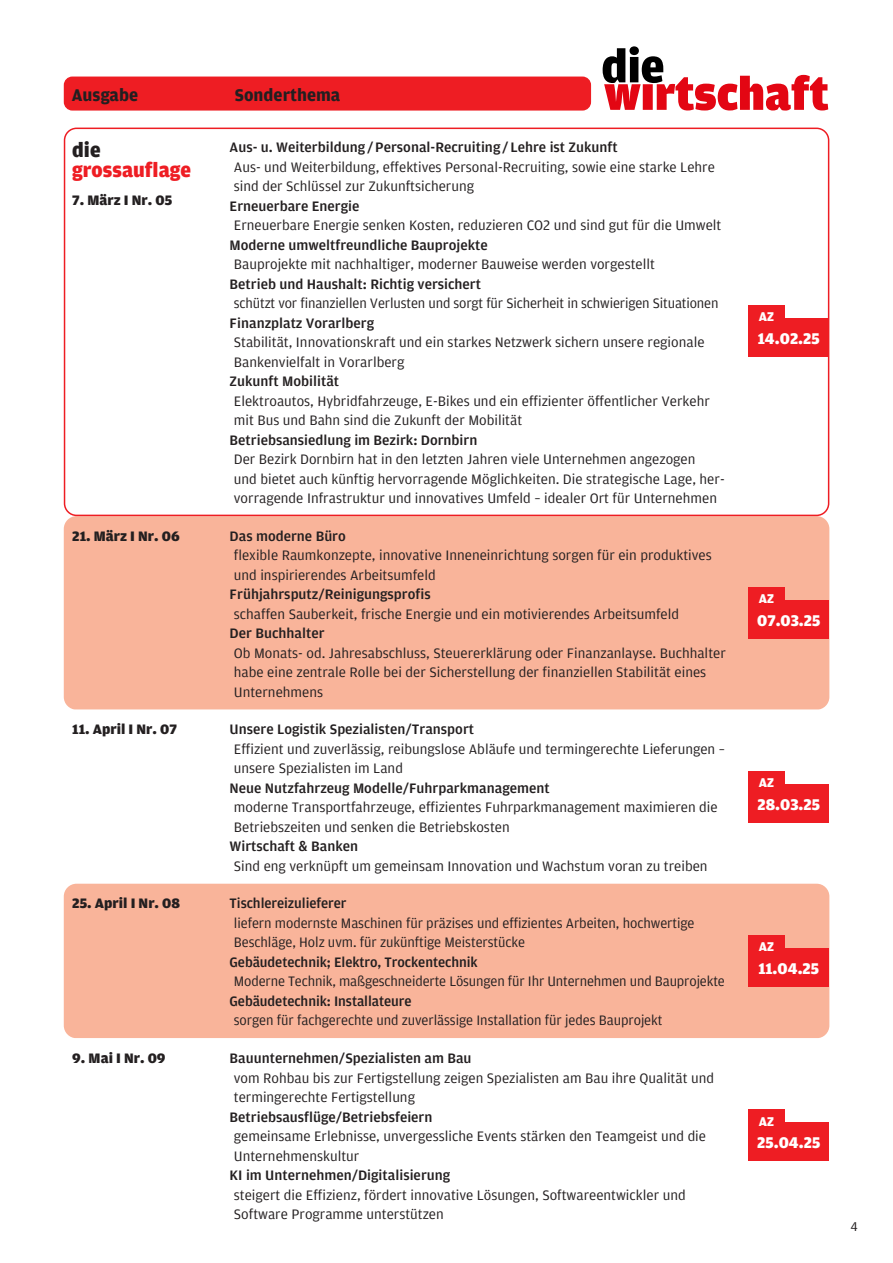
<style>
.page{position:relative;width:893px;height:1263px;background:#fff}
.page>*{position:absolute;margin:0;border:0;box-sizing:border-box;transform-origin:0 0}
.t1{font:900 21px "Amplitude";color:#ee1d23}
.t2{font:900 21px "Amplitude";color:#231f20}
.t3{font:700 18px "Amplitude";color:#231f20}
.t4{font:900 16.5px "Amplitude";color:#fff}
.t5{font:14.55px/19.5px "Amplitude";color:#231f20}
.t6{font:500 14.55px "Amplitude";color:#231f20}
.t7{font:900 14.55px "Amplitude";color:#231f20}
.t8{font:900 13.5px "Amplitude";color:#fff}
.t9{font:13.5px "Amplitude";color:#231f20}
</style>
<div class="page">
<div style="left:64px;top:516px;width:765px;height:194px;background:#f9b49a;border-radius:13px"></div>
<div style="left:748px;top:600px;width:81px;height:38px;background:#ee1d23"></div>
<div style="left:748px;top:587px;width:36px;height:22px;background:#ee1d23"></div>
<div style="left:64px;top:128px;width:765px;height:388px;border:2px solid #ee1d23;border-radius:12px"></div>
<div style="left:748px;top:318px;width:81px;height:38px;background:#ee1d23"></div>
<div style="left:748px;top:305px;width:36px;height:22px;background:#ee1d23"></div>
<div style="left:64px;top:77px;width:527px;height:34px;background:#ee1d23;border-radius:9px"></div>
<svg style="left:603px;top:46px;width:225px;height:65px"></svg>
<div style="left:748px;top:784px;width:81px;height:38px;background:#ee1d23"></div>
<div style="left:748px;top:771px;width:36px;height:21px;background:#ee1d23"></div>
<div style="left:64px;top:884px;width:765px;height:154px;background:#f9b49a;border-radius:13px"></div>
<div style="left:748px;top:948px;width:81px;height:38px;background:#ee1d23"></div>
<div style="left:748px;top:935px;width:36px;height:22px;background:#ee1d23"></div>
<div style="left:748px;top:1122px;width:81px;height:38px;background:#ee1d23"></div>
<div style="left:748px;top:1109px;width:36px;height:22px;background:#ee1d23"></div>
<p class="t3" style="left:72px;top:85px;width:68px">Ausgabe</p>
<p class="t3" style="left:235px;top:85px;width:107px">Sonderthema</p>
<p class="t2" style="left:72px;top:138px;width:30px">die</p>
<p class="t1" style="left:72px;top:158px;width:120px">grossauflage</p>
<p class="t7" style="left:72px;top:192px;width:101px">7. März I Nr. 05</p>
<p class="t6" style="left:230px;top:139px;width:390px">Aus- u. Weiterbildung /Personal-Recruiting / Lehre ist Zukunft</p>
<p class="t5" style="left:234px;top:157px;width:483px">Aus- und Weiterbildung, effektives Personal-Recruiting, sowie eine starke Lehre sind der Schlüssel zur Zukunftsicherung</p>
<p class="t6" style="left:230px;top:198px;width:131px">Erneuerbare Energie</p>
<p class="t5" style="left:234px;top:216px;width:489px">Erneuerbare Energie senken Kosten, reduzieren CO2 und sind gut für die Umwelt</p>
<p class="t6" style="left:230px;top:237px;width:260px">Moderne umweltfreundliche Bauprojekte</p>
<p class="t5" style="left:234px;top:255px;width:423px">Bauprojekte mit nachhaltiger, moderner Bauweise werden vorgestellt</p>
<p class="t6" style="left:230px;top:276px;width:253px">Betrieb und Haushalt: Richtig versichert</p>
<p class="t5" style="left:234px;top:294px;width:486px">schützt vor finanziellen Verlusten und sorgt für Sicherheit in schwierigen Situationen</p>
<p class="t6" style="left:230px;top:315px;width:146px">Finanzplatz Vorarlberg</p>
<p class="t5" style="left:234px;top:333px;width:472px">Stabilität, Innovationskraft und ein starkes Netzwerk sichern unsere regionale<br>Bankenvielfalt in Vorarlberg</p>
<p class="t6" style="left:230px;top:373px;width:111px">Zukunft Mobilität</p>
<p class="t5" style="left:234px;top:391px;width:478px">Elektroautos, Hybridfahrzeuge, E-Bikes und ein effizienter öffentlicher Verkehr mit Bus und Bahn sind die Zukunft der Mobilität</p>
<p class="t6" style="left:230px;top:432px;width:249px">Betriebsansiedlung im Bezirk: Dornbirn</p>
<p class="t5" style="left:234px;top:450px;width:492px">Der Bezirk Dornbirn hat in den letzten Jahren viele Unternehmen angezogen<br>und bietet auch künftig hervorragende Möglichkeiten. Die strategische Lage, her&shy;vorragende Infrastruktur und innovatives Umfeld – idealer Ort für Unternehmen</p>
<p class="t7" style="left:72px;top:528px;width:109px">21. März I Nr. 06</p>
<p class="t6" style="left:230px;top:528px;width:118px">Das moderne Büro</p>
<p class="t5" style="left:234px;top:546px;width:479px">flexible Raumkonzepte, innovative Inneneinrichtung sorgen für ein produktives und inspirierendes Arbeitsumfeld</p>
<p class="t6" style="left:230px;top:586px;width:203px">Frühjahrsputz/Reinigungsprofis</p>
<p class="t5" style="left:234px;top:604px;width:447px">schaffen Sauberkeit, frische Energie und ein motivierendes Arbeitsumfeld</p>
<p class="t6" style="left:230px;top:625px;width:96px">Der Buchhalter</p>
<p class="t5" style="left:234px;top:643px;width:493px">Ob Monats- od. Jahresabschluss, Steuererklärung oder Finanzanlayse. Buchhalter habe eine zentrale Rolle bei der Sicherstellung der finanziellen Stabilität eines<br>Unternehmens</p>
<p class="t7" style="left:72px;top:721px;width:106px">11. April I Nr. 07</p>
<p class="t6" style="left:230px;top:721px;width:246px">Unsere Logistik Spezialisten/Transport</p>
<p class="t5" style="left:234px;top:739px;width:493px">Effizient und zuverlässig, reibungslose Abläufe und termingerechte Lieferungen – unsere Spezialisten im Land</p>
<p class="t6" style="left:230px;top:780px;width:322px">Neue Nutzfahrzeug Modelle/Fuhrparkmanagement</p>
<p class="t5" style="left:234px;top:798px;width:485px">moderne Transportfahrzeuge, effizientes Fuhrparkmanagement maximieren die<br>Betriebszeiten und senken die Betriebskosten</p>
<p class="t6" style="left:230px;top:838px;width:130px">Wirtschaft &amp; Banken</p>
<p class="t5" style="left:234px;top:856px;width:475px">Sind eng verknüpft um gemeinsam Innovation und Wachstum voran zu treiben</p>
<p class="t7" style="left:72px;top:895px;width:109px">25. April I Nr. 08</p>
<p class="t6" style="left:230px;top:895px;width:118px">Tischlereizulieferer</p>
<p class="t5" style="left:234px;top:913px;width:462px">liefern modernste Maschinen für präzises und effizientes Arbeiten, hochwertige<br>Beschläge, Holz uvm. für zukünftige Meisterstücke</p>
<p class="t6" style="left:230px;top:954px;width:250px">Gebäudetechnik; Elektro, Trockentechnik</p>
<p class="t5" style="left:234px;top:972px;width:492px">Moderne Technik, maßgeschneiderte Lösungen für Ihr Unternehmen und Bauprojekte</p>
<p class="t6" style="left:230px;top:993px;width:184px">Gebäudetechnik: Installateure</p>
<p class="t5" style="left:234px;top:1011px;width:430px">sorgen für fachgerechte und zuverlässige Installation für jedes Bauprojekt</p>
<p class="t7" style="left:72px;top:1050px;width:95px">9. Mai I Nr. 09</p>
<p class="t6" style="left:230px;top:1050px;width:243px">Bauunternehmen/Spezialisten am Bau</p>
<p class="t5" style="left:234px;top:1068px;width:482px">vom Rohbau bis zur Fertigstellung zeigen Spezialisten am Bau ihre Qualität und termingerechte Fertigstellung</p>
<p class="t6" style="left:230px;top:1108px;width:204px">Betriebsausflüge/Betriebsfeiern</p>
<p class="t5" style="left:234px;top:1126px;width:474px">gemeinsame Erlebnisse, unvergessliche Events stärken den Teamgeist und die<br>Unternehmenskultur</p>
<p class="t6" style="left:230px;top:1167px;width:222px">KI im Unternehmen/Digitalisierung</p>
<p class="t5" style="left:234px;top:1185px;width:453px">steigert die Effizienz, fördert innovative Lösungen, Softwareentwickler und<br>Software Programme unterstützen</p>
<p class="t8" style="left:759px;top:309px;width:17px">AZ</p>
<p class="t4" style="left:758px;top:329px;width:63px">14.02.25</p>
<p class="t8" style="left:759px;top:591px;width:17px">AZ</p>
<p class="t4" style="left:757px;top:611px;width:65px">07.03.25</p>
<p class="t8" style="left:759px;top:775px;width:17px">AZ</p>
<p class="t4" style="left:757px;top:795px;width:64px">28.03.25</p>
<p class="t8" style="left:759px;top:939px;width:17px">AZ</p>
<p class="t4" style="left:758px;top:959px;width:62px">11.04.25</p>
<p class="t8" style="left:759px;top:1113px;width:17px">AZ</p>
<p class="t4" style="left:757px;top:1133px;width:65px">25.04.25</p>
<p class="t9" style="left:850px;top:1219px;width:9px">4</p>
</div>
